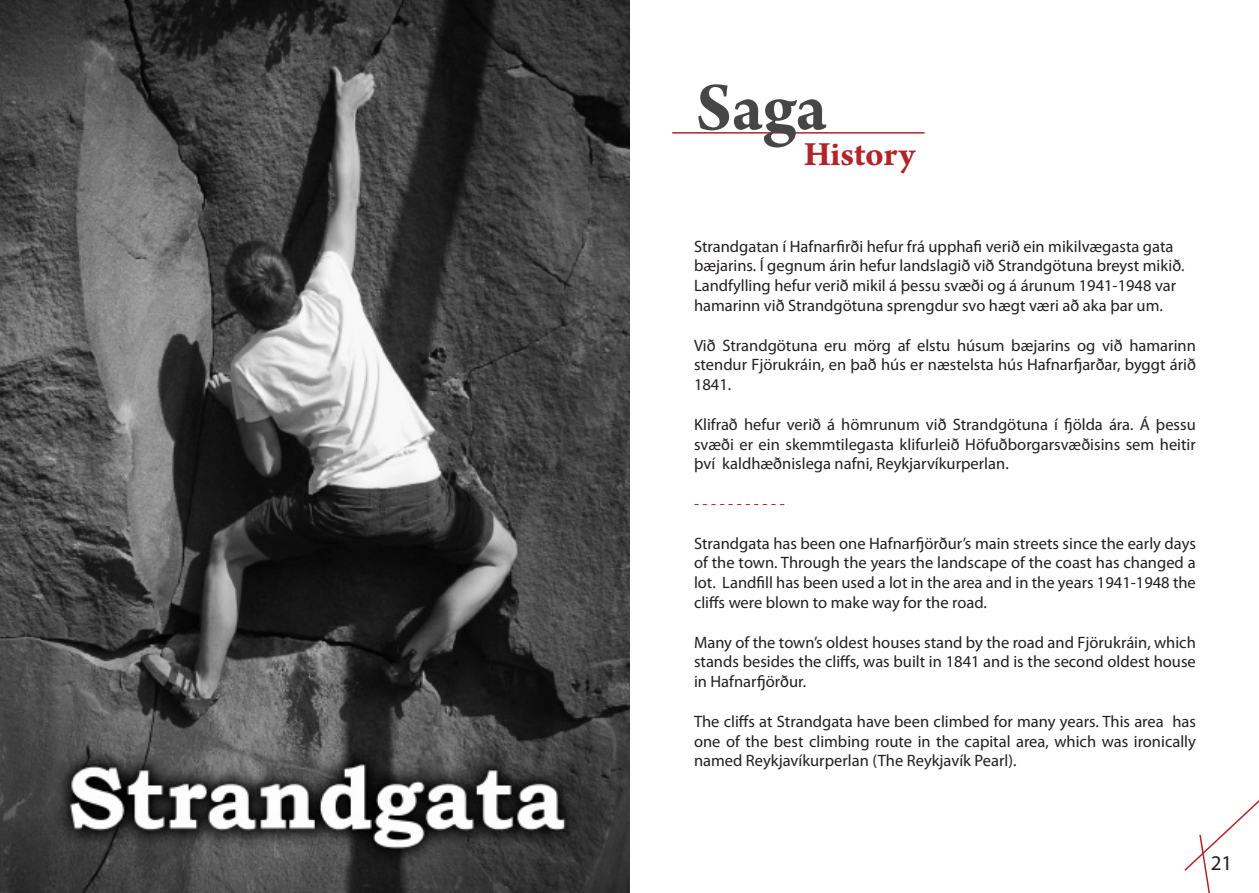
<style>
.page{position:relative;width:1259px;height:893px;background:#fff}
.page>*{position:absolute;margin:0;border:0;box-sizing:border-box;transform-origin:0 0}
.t1{font:700 72px "Arno Pro";color:#474646}
.t2{font:700 36px "Arno Pro";letter-spacing:-.005em;color:#b1252a}
.t3{font:21px "Myriad Pro";color:#231f20}
.t4{font:16.5px/19.8px "Myriad Pro";color:#231f20;text-align:justify}
.t5{font:16.5px "Myriad Pro";color:#b1252a}
</style>
<div class="page">
<svg style="left:1184px;top:800px;width:75px;height:93px"></svg>
<img style="left:0;top:0;width:629px;height:893px">
<hr style="left:672px;top:132px;width:252px;height:2px;background:#b1252a">
<h1 class="t1" style="left:696px;top:66px;width:133px">Saga</h1>
<h2 class="t2" style="left:804px;top:133px;width:113px">History</h2>
<p class="t4" style="left:694px;top:236px;width:492px;text-align:left">Strandgatan í Hafnarfirði hefur frá upphafi verið ein mikilvægasta gata bæjarins. Í gegnum árin hefur landslagið við Strandgötuna breyst mikið.<br>Landfylling hefur verið mikil á þessu svæði og á árunum 1941-1948 var hamarinn við Strandgötuna sprengdur svo hægt væri að aka þar um.</p>
<p class="t4" style="left:694px;top:335px;width:503px">Við Strandgötuna eru mörg af elstu húsum bæjarins og við hamarinn stendur Fjörukráin, en það hús er næstelsta hús Hafnarfjarðar, byggt árið 1841.</p>
<p class="t4" style="left:694px;top:414px;width:503px">Klifrað hefur verið á hömrunum við Strandgötuna í fjölda ára. Á þessu svæði er ein skemmtilegasta klifurleið Höfuðborgarsvæðisins sem heitir því kaldhæðnislega nafni, Reykjarvíkurperlan.</p>
<p class="t5" style="left:694px;top:493px;width:92px">- - - - - - - - - - -</p>
<p class="t4" style="left:694px;top:533px;width:503px">Strandgata has been one Hafnarfjörður’s main streets since the early days of the town. Through the years the landscape of the coast has changed a lot. Landfill has been used a lot in the area and in the years 1941-1948 the cliffs were blown to make way for the road.</p>
<p class="t4" style="left:694px;top:632px;width:503px">Many of the town’s oldest houses stand by the road and Fjörukráin, which stands besides the cliffs, was built in 1841 and is the second oldest house in Hafnarfjörður.</p>
<p class="t4" style="left:694px;top:711px;width:503px">The cliffs at Strandgata have been climbed for many years. This area has one of the best climbing route in the capital area, which was ironically named Reykjavíkurperlan (The Reykjavík Pearl).</p>
<p class="t3" style="left:1210px;top:850px;width:23px">21</p>
</div>
